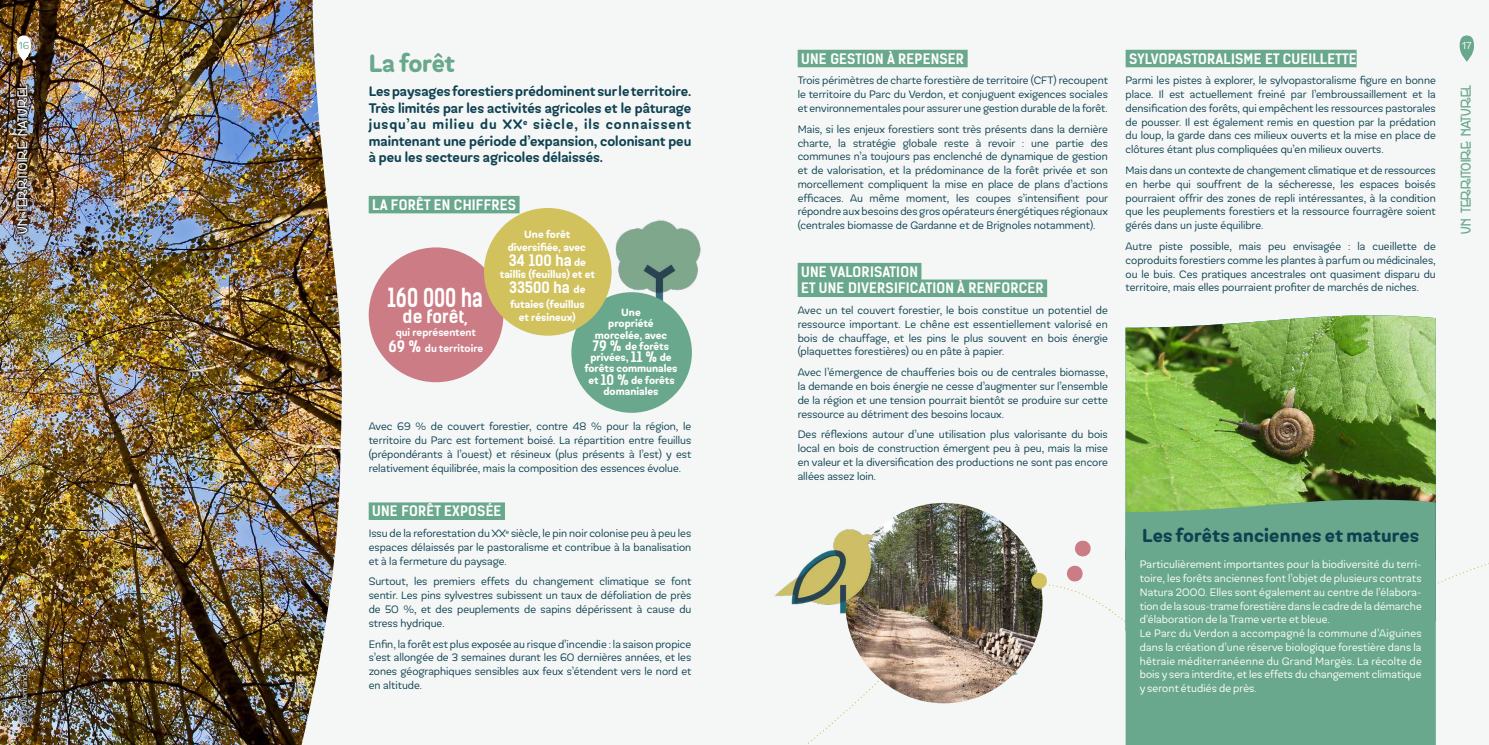
<style>
.page{position:relative;width:1489px;height:745px;background:#fff}
.page>*{position:absolute;margin:0;border:0;box-sizing:border-box;transform-origin:0 0}
.t1{font:700 25px "Kelson Sans";color:#fff;scale:.79 1}
.t2{font:700 25px "Globa";letter-spacing:-.015em;color:#69a88d}
.t3{font:700 18.75px "Globa";letter-spacing:.01em;color:#0f4151}
.t4{font:700 17.5px "Kelson Sans";letter-spacing:-.005em;color:#fff}
.t5{font:700 15px "Kelson Sans";color:#fff}
.t6{font:500 13.75px/16.5px "Globa";color:#0f4151;text-align:justify}
.t7{font:700 13.75px/16.6px "Kelson Sans";letter-spacing:.015em;color:#fff}
.t8{font:12.5px "DK Weltschmerz";color:#fff}
.t9{font:12.5px "DK Weltschmerz";color:#69a88d}
.t10{font:300 10.62px/13.8px "Globa";color:#0f4151;text-align:justify}
.t11{font:300 10.62px/13.8px "Globa";letter-spacing:.01em;color:#fff}
.t12{font:700 10.62px/11.2px "Globa";color:#fff;text-align:center}
.t13{font:500 10.62px/16.2px "Globa";color:#fff;text-align:center}
.t14{font:300 10px "Globa";color:#69a88d}
.t15{font:300 10px "Globa";color:#fff}
.t16{font:300 7.5px "Globa";color:#fff}
.s1{font-family:"Kelson Sans";font-weight:700;font-size:15px}
.s2{font-family:"Globa";font-size:10.62px}
.s3{font-family:"Kelson Sans";font-size:13.75px}
</style>
<div class="page">
<div style="left:0;top:0;width:1488px;height:744px;background:#f4f7f6"></div>
<img style="left:603px;top:220px;width:98px;height:107px">
<div style="left:797px;top:50px;width:170px;height:17px;background:#69a88d"></div>
<div style="left:797px;top:263px;width:124px;height:17px;background:#69a88d"></div>
<div style="left:797px;top:279px;width:250px;height:18px;background:#69a88d"></div>
<div style="left:1125px;top:50px;width:231px;height:17px;background:#69a88d"></div>
<img style="left:0;top:0;width:342px;height:744px">
<img style="left:16px;top:83px;width:13px;height:152px">
<svg style="left:17px;top:35px;width:14px;height:26px"></svg>
<svg style="left:1459px;top:35px;width:14px;height:26px"></svg>
<div style="left:369px;top:196px;width:150px;height:17px;background:#69a88d"></div>
<div style="left:369px;top:502px;width:136px;height:17px;background:#69a88d"></div>
<div style="left:571px;top:292px;width:121px;height:120px;background:#69a88d;border-radius:50%"></div>
<div style="left:369px;top:247px;width:134px;height:135px;background:#cb7c84;border-radius:50%"></div>
<div style="left:484px;top:208px;width:127px;height:127px;background:#d1c25e;border-radius:50%"></div>
<img style="left:847px;top:502px;width:173px;height:200px">
<img style="left:899px;top:539px;width:590px;height:151px">
<img style="left:1125px;top:315px;width:310px;height:183px">
<div style="left:1125px;top:498px;width:310px;height:246px;background:#69a88d"></div>
<img style="left:775px;top:506px;width:107px;height:115px">
<svg style="left:17px;top:670px;width:16px;height:57px"></svg>
<p class="t14" style="left:19px;top:39px;width:12px">16</p>
<p class="t8" style="left:14px;top:233px;width:150px;rotate:-90deg">UN TERRITOIRE NATUREL</p>
<p class="t16" style="left:20px;top:723px;width:51px;rotate:-90deg">©D. Allemand</p>
<h1 class="t2" style="left:369px;top:48px;width:88px">La forêt</h1>
<p class="t6" style="left:369px;top:83px;width:324px">Les paysages forestiers prédominent sur le territoire.<br>Très limités par les activités agricoles et le pâturage jusqu’au milieu du XX<sup>e</sup> siècle, ils connaissent maintenant une période d’expansion, colonisant peu à peu les secteurs agricoles délaissés.</p>
<p class="t7" style="left:372px;top:196px;width:145px">LA FORÊT EN CHIFFRES</p>
<h1 class="t1" style="left:387px;top:282px;width:122px">160 000 ha</h1>
<h3 class="t4" style="left:402px;top:306px;width:67px">de forêt,</h3>
<p class="t13" style="left:388px;top:324px;width:96px">qui représentent<br><span class="s1">69 %</span> du territoire</p>
<p class="t12" style="left:507px;top:228px;width:80px;line-height:12.5px">Une forêt diversifiée, avec</p>
<h3 class="t5" style="left:508px;top:250px;width:79px">34 100 ha <span class="s2">de</span></h3>
<p class="t12" style="left:500px;top:268px;width:97px">taillis (feuillus) et et</p>
<h3 class="t5" style="left:509px;top:278px;width:78px">33500 ha <span class="s2">de</span></h3>
<p class="t12" style="left:510px;top:298px;width:76px;line-height:12.5px">futaies (feuillus et résineux)</p>
<p class="t12" style="left:584px;top:306px;width:95px">Une<br>propriété morcelée, avec<br><span class="s3">79 %</span> de forêts privées, <span class="s3">11 %</span> de forêts communales et <span class="s3">10 %</span> de forêts domaniales</p>
<p class="t10" style="left:369px;top:419px;width:324px">Avec 69 % de couvert forestier, contre 48 % pour la région, le territoire du Parc est fortement boisé. La répartition entre feuillus (prépondérants à l’ouest) et résineux (plus présents à l’est) y est relativement équilibrée, mais la composition des essences évolue.</p>
<p class="t7" style="left:372px;top:502px;width:131px">UNE FORÊT EXPOSÉE</p>
<p class="t10" style="left:369px;top:526px;width:324px">Issu de la reforestation du XX<sup>e</sup> siècle, le pin noir colonise peu à peu les espaces délaissés par le pastoralisme et contribue à la banalisation et à la fermeture du paysage.</p>
<p class="t10" style="left:369px;top:574px;width:324px">Surtout, les premiers effets du changement climatique se font sentir. Les pins sylvestres subissent un taux de défoliation de près de 50 %, et des peuplements de sapins dépérissent à cause du stress hydrique.</p>
<p class="t10" style="left:369px;top:636px;width:324px">Enfin, la forêt est plus exposée au risque d’incendie : la saison propice s’est allongée de 3 semaines durant les 60 dernières années, et les zones géographiques sensibles aux feux s’étendent vers le nord et en altitude.</p>
<p class="t7" style="left:801px;top:50px;width:164px">UNE GESTION À REPENSER</p>
<p class="t10" style="left:797px;top:74px;width:312px">Trois périmètres de charte forestière de territoire (CFT) recoupent le territoire du Parc du Verdon, et conjuguent exigences sociales et environnementales pour assurer une gestion durable de la forêt.</p>
<p class="t10" style="left:797px;top:122px;width:312px">Mais, si les enjeux forestiers sont très présents dans la dernière charte, la stratégie globale reste à revoir : une partie des communes n’a toujours pas enclenché de dynamique de gestion et de valorisation, et la prédominance de la forêt privée et son morcellement compliquent la mise en place de plans d’actions efficaces. Au même moment, les coupes s’intensifient pour répondre aux besoins des gros opérateurs énergétiques régionaux (centrales biomasse de Gardanne et de Brignoles notamment).</p>
<p class="t7" style="left:801px;top:263px;width:244px">UNE VALORISATION<br>ET UNE DIVERSIFICATION À RENFORCER</p>
<p class="t10" style="left:797px;top:303px;width:312px">Avec un tel couvert forestier, le bois constitue un potentiel de ressource important. Le chêne est essentiellement valorisé en bois de chauffage, et les pins le plus souvent en bois énergie (plaquettes forestières) ou en pâte à papier.</p>
<p class="t10" style="left:797px;top:365px;width:312px">Avec l’émergence de chaufferies bois ou de centrales biomasse, la demande en bois énergie ne cesse d’augmenter sur l’ensemble de la région et une tension pourrait bientôt se produire sur cette ressource au détriment des besoins locaux.</p>
<p class="t10" style="left:797px;top:428px;width:312px">Des réflexions autour d’une utilisation plus valorisante du bois local en bois de construction émergent peu à peu, mais la mise en valeur et la diversification des productions ne sont pas encore allées assez loin.</p>
<p class="t7" style="left:1129px;top:50px;width:229px">SYLVOPASTORALISME ET CUEILLETTE</p>
<p class="t10" style="left:1125px;top:74px;width:312px">Parmi les pistes à explorer, le sylvopastoralisme figure en bonne place. Il est actuellement freiné par l’embroussaillement et la densification des forêts, qui empêchent les ressources pastorales de pousser. Il est également remis en question par la prédation du loup, la garde dans ces milieux ouverts et la mise en place de clôtures étant plus compliquées qu’en milieux ouverts.</p>
<p class="t10" style="left:1125px;top:164px;width:312px">Mais dans un contexte de changement climatique et de ressources en herbe qui souffrent de la sécheresse, les espaces boisés pourraient offrir des zones de repli intéressantes, à la condition que les peuplements forestiers et la ressource fourragère soient gérés dans un juste équilibre.</p>
<p class="t10" style="left:1125px;top:239px;width:312px">Autre piste possible, mais peu envisagée : la cueillette de coproduits forestiers comme les plantes à parfum ou médicinales, ou le buis. Ces pratiques ancestrales ont quasiment disparu du territoire, mais elles pourraient profiter de marchés de niches.</p>
<h2 class="t3" style="left:1142px;top:523px;width:278px">Les forêts anciennes et matures</h2>
<p class="t11" style="left:1139px;top:557px;width:283px">Particulièrement importantes pour la biodiversité du terri&shy;toire, les forêts anciennes font l’objet de plusieurs contrats Natura 2000. Elles sont également au centre de l’élabora&shy;tion de la sous-trame forestière dans le cadre de la démarche d'élaboration de la Trame verte et bleue.<br>Le Parc du Verdon a accompagné la commune d’Aiguines dans la création d’une réserve biologique forestière dans la hêtraie méditerranéenne du Grand Margès. La récolte de bois y sera interdite, et les effets du changement climatique y seront étudiés de près.</p>
<p class="t15" style="left:1462px;top:39px;width:11px">17</p>
<p class="t9" style="left:1457px;top:233px;width:150px;rotate:-90deg">UN TERRITOIRE NATUREL</p>
</div>
